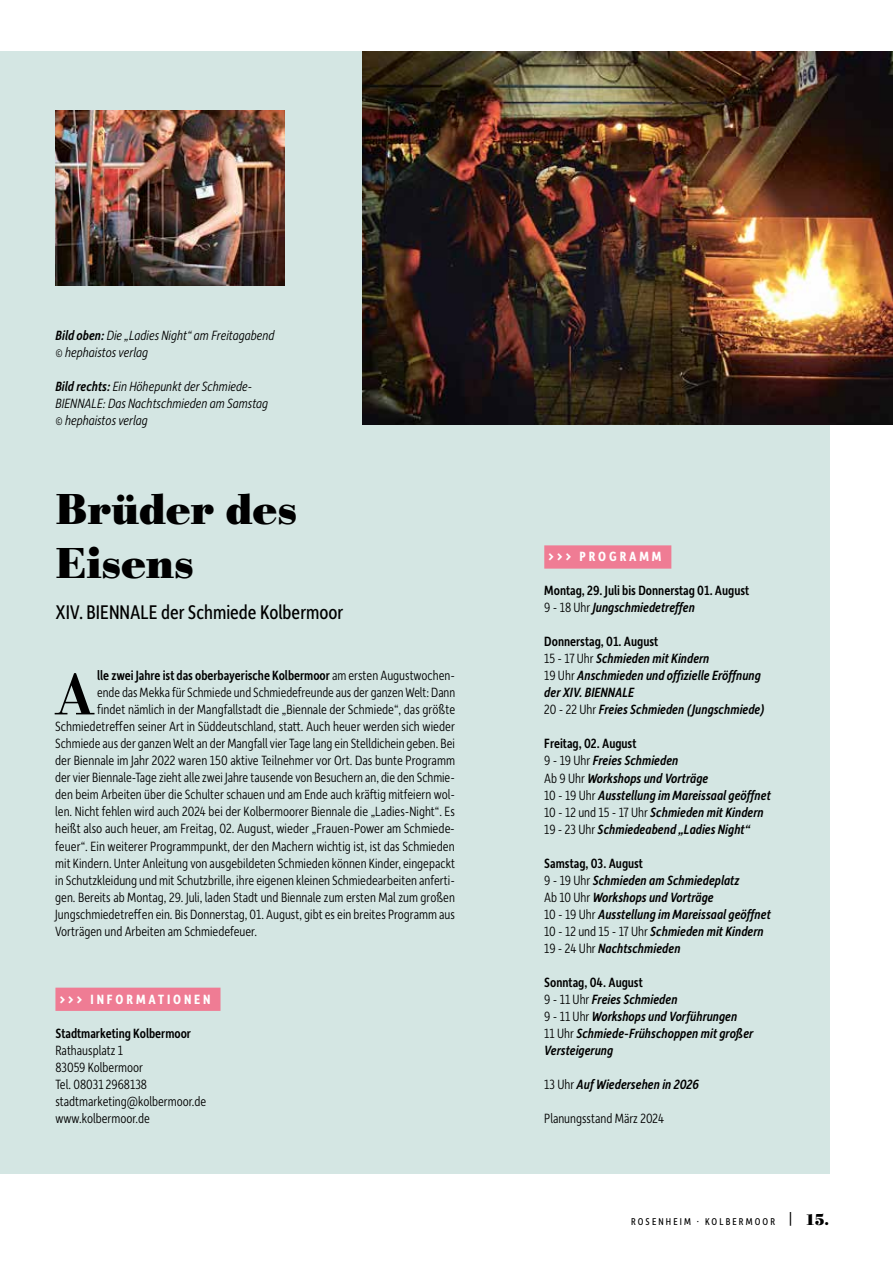
<style>
.page{position:relative;width:893px;height:1263px;background:#fff}
.page>*{position:absolute;margin:0;border:0;box-sizing:border-box;transform-origin:0 0}
.t1{font:500 61.95px "Bodoni URW";color:#000}
.t2{font:700 45px/54px "Bodoni URW";letter-spacing:-.005em;color:#000}
.t3{font:21px "Depot New Condensed";color:#000}
.t4{font:300 14.25px/17px "Depot New Condensed";color:#000}
.t5{font:italic 500 14.25px/17px "Depot New Condensed";color:#000}
.t6{font:500 14.25px/17px "Depot New Condensed";color:#000}
.t7{font:italic 300 14.25px/17px "Depot New Condensed";color:#000}
.t8{font:700 14.25px "Depot New Condensed";letter-spacing:.2em;color:#fff}
.t9{font:10.5px "Depot New Condensed";letter-spacing:.2em;color:#000}
.s1{font-weight:500}
.s2{font-weight:300}
.s3{font-style:italic}
.s4{font-style:normal}
.s5{font-weight:300;font-style:normal}
.s6{font-family:"Bodoni URW";font-size:16.5px}
.s7{font-family:"Bodoni URW";font-weight:700;font-size:16.5px}
</style>
<div class="page">
<div style="left:0;top:51px;width:829px;height:1123px;background:#d4e6e3"></div>
<img style="left:363px;top:52px;width:530px;height:372px">
<div style="left:55px;top:988px;width:166px;height:23px;background:#ef7c94"></div>
<div style="left:544px;top:545px;width:127px;height:24px;background:#ef7c94"></div>
<img style="left:55px;top:111px;width:230px;height:174px">
<p class="t7" style="left:56px;top:327px;width:220px"><span class="s1">Bild oben:</span> Die „Ladies Night“ am Freitagabend © hephaistos verlag</p>
<p class="t7" style="left:55px;top:378px;width:214px"><span class="s1">Bild rechts:</span> Ein Höhepunkt der Schmiede-<br>BIENNALE: Das Nachtschmieden am Samstag © hephaistos verlag</p>
<h2 class="t2" style="left:55px;top:484px;width:243px">Brüder des<br>Eisens</h2>
<h3 class="t3" style="left:55px;top:598px;width:289px">XIV. BIENNALE der Schmiede Kolbermoor</h3>
<h1 class="t1" style="left:55px;top:658px;width:40px">A</h1>
<p class="t6" style="left:97px;top:667px;width:359px">lle zwei Jahre ist das oberbayerische Kolbermoor <span class="s2">am ersten Augustwochen-</span></p>
<p class="t4" style="left:97px;top:684px;width:359px">ende das Mekka für Schmiede und Schmiedefreunde aus der ganzen Welt: Dann</p>
<p class="t4" style="left:97px;top:701px;width:360px">findet nämlich in der Mangfallstadt die „Biennale der Schmiede“, das größte</p>
<p class="t4" style="left:55px;top:718px;width:401px">Schmiedetreffen seiner Art in Süddeutschland, statt. Auch heuer werden sich wieder</p>
<p class="t4" style="left:55px;top:735px;width:401px">Schmiede aus der ganzen Welt an der Mangfall vier Tage lang ein Stelldichein geben. Bei</p>
<p class="t4" style="left:55px;top:752px;width:401px">der Biennale im Jahr 2022 waren 150 aktive Teilnehmer vor Ort. Das bunte Programm</p>
<p class="t4" style="left:55px;top:769px;width:401px">der vier Biennale-Tage zieht alle zwei Jahre tausende von Besuchern an, die den Schmie-</p>
<p class="t4" style="left:55px;top:786px;width:401px">den beim Arbeiten über die Schulter schauen und am Ende auch kräftig mitfeiern wol-</p>
<p class="t4" style="left:55px;top:803px;width:401px">len. Nicht fehlen wird auch 2024 bei der Kolbermoorer Biennale die „Ladies-Night“. Es</p>
<p class="t4" style="left:55px;top:820px;width:401px">heißt also auch heuer, am Freitag, 02. August, wieder „Frauen-Power am Schmiede-</p>
<p class="t4" style="left:55px;top:837px;width:401px">feuer“. Ein weiterer Programmpunkt, der den Machern wichtig ist, ist das Schmieden</p>
<p class="t4" style="left:55px;top:854px;width:401px">mit Kindern. Unter Anleitung von ausgebildeten Schmieden können Kinder, eingepackt</p>
<p class="t4" style="left:55px;top:871px;width:401px">in Schutzkleidung und mit Schutzbrille, ihre eigenen kleinen Schmiedearbeiten anferti-</p>
<p class="t4" style="left:55px;top:888px;width:401px">gen. Bereits ab Montag, 29. Juli, laden Stadt und Biennale zum ersten Mal zum großen</p>
<p class="t4" style="left:55px;top:905px;width:401px">Jungschmiedetreffen ein. Bis Donnerstag, 01. August, gibt es ein breites Programm aus</p>
<p class="t4" style="left:55px;top:922px;width:203px">Vorträgen und Arbeiten am Schmiedefeuer.</p>
<p class="t8" style="left:60px;top:989px;width:152px">&gt;&gt;&gt; INFORMATIONEN</p>
<p class="t6" style="left:55px;top:1024px;width:137px">Stadtmarketing Kolbermoor</p>
<p class="t4" style="left:55px;top:1041px;width:152px">Rathausplatz 1<br>83059 Kolbermoor<br>Tel. 08031 2968138 stadtmarketing@kolbermoor.de www.kolbermoor.de</p>
<p class="t8" style="left:549px;top:547px;width:114px">&gt;&gt;&gt; PROGRAMM</p>
<p class="t6" style="left:544px;top:582px;width:207px">Montag, 29. Juli bis Donnerstag 01. August<br><span class="s2">9 - 18 Uhr</span> <span class="s3">Jungschmiedetreffen</span></p>
<p class="t5" style="left:544px;top:633px;width:222px"><span class="s4">Donnerstag, 01. August<br></span><span class="s5">15 - 17 Uhr</span> Schmieden mit Kindern<br><span class="s5">19 Uhr</span> Anschmieden und offizielle Eröffnung der XIV. BIENNALE<br><span class="s5">20 - 22 Uhr</span> Freies Schmieden (Jungschmiede)</p>
<p class="t5" style="left:544px;top:735px;width:228px"><span class="s4">Freitag, 02. August<br></span><span class="s5">9 - 19 Uhr</span> Freies Schmieden<br><span class="s5">Ab 9 Uhr</span> Workshops und Vorträge<br><span class="s5">10 - 19 Uhr</span> Ausstellung im Mareissaal geöffnet <span class="s5">10 - 12 und 15 - 17 Uhr</span> Schmieden mit Kindern <span class="s5">19 - 23 Uhr</span> Schmiedeabend „Ladies Night“</p>
<p class="t5" style="left:544px;top:854px;width:228px"><span class="s4">Samstag, 03. August<br></span><span class="s5">9 - 19 Uhr</span> Schmieden am Schmiedeplatz<br><span class="s5">Ab 10 Uhr</span> Workshops und Vorträge<br><span class="s5">10 - 19 Uhr</span> Ausstellung im Mareissaal geöffnet <span class="s5">10 - 12 und 15 - 17 Uhr</span> Schmieden mit Kindern <span class="s5">19 - 24 Uhr</span> Nachtschmieden</p>
<p class="t5" style="left:544px;top:973px;width:211px"><span class="s4">Sonntag, 04. August<br></span><span class="s5">9 - 11 Uhr</span> Freies Schmieden<br><span class="s5">9 - 11 Uhr</span> Workshops und Vorführungen<br><span class="s5">11 Uhr</span> Schmiede-Frühschoppen mit großer<br>Versteigerung</p>
<p class="t5" style="left:544px;top:1075px;width:156px"><span class="s5">13 Uhr</span> Auf Wiedersehen in 2026</p>
<p class="t4" style="left:544px;top:1109px;width:122px">Planungsstand März 2024</p>
<p class="t9" style="left:631px;top:1214px;width:200px">ROSENHEIM · KOLBERMOOR <span class="s6">|</span> <span class="s7">15.</span></p>
</div>
